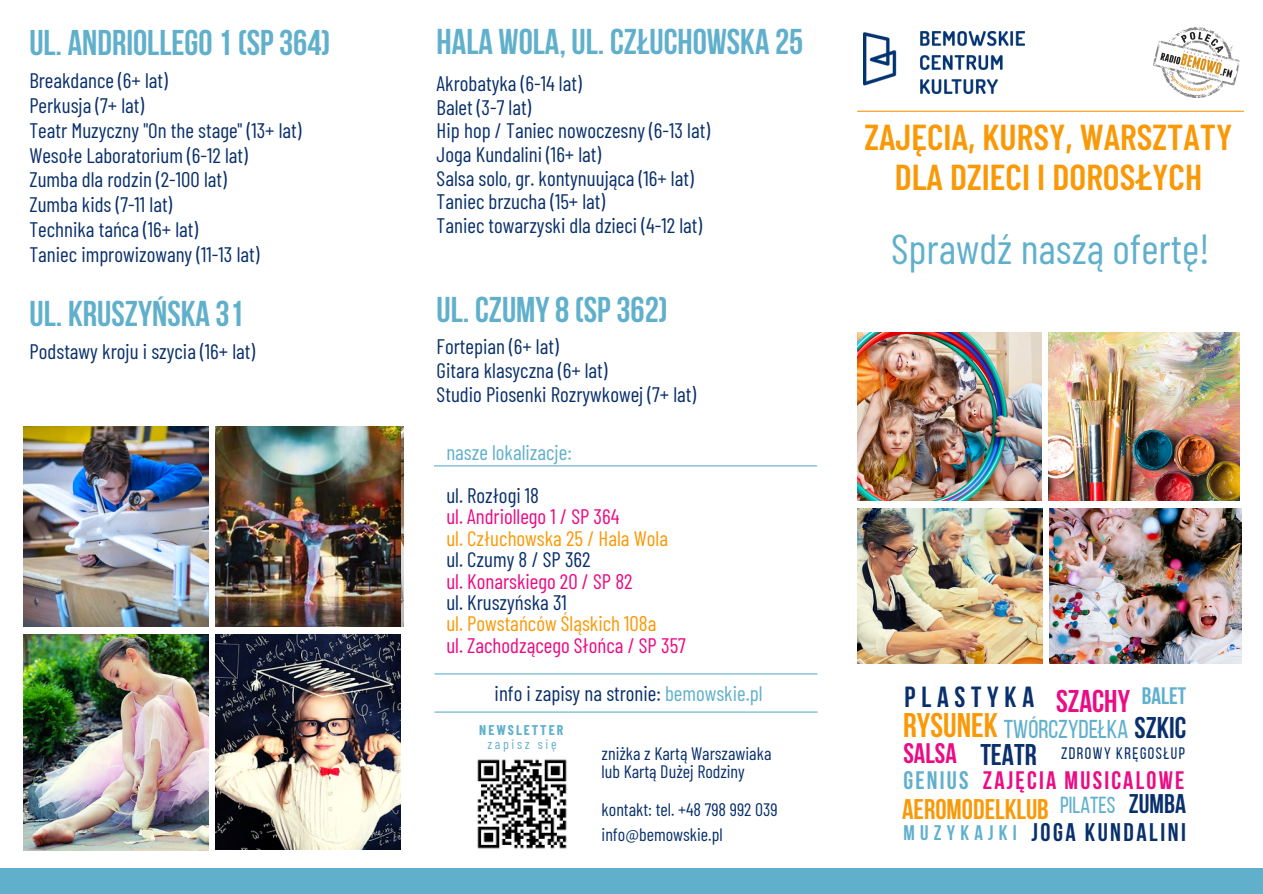
<style>
.page{position:relative;width:1263px;height:894px;background:#fff}
.page>*{position:absolute;margin:0;border:0;box-sizing:border-box;transform-origin:0 0}
.t1{font:42px "Barlow Condensed";color:#60b0cc}
.t2{font:600 36px/39.3px "Barlow Condensed";color:#fa9907;text-align:center}
.t3{font:700 35.7px "Bebas Neue";color:#60b0cc}
.t4{font:700 34.05px "Bebas Neue";color:#fa9907}
.t5{font:700 31.35px "Bebas Neue";color:#eb0b84}
.t6{font:700 29.85px "Bebas Neue";color:#09306c}
.t7{font:700 28.95px "Bebas Neue";letter-spacing:.2em;color:#09306c}
.t8{font:700 28.35px "Bebas Neue";color:#fa9907}
.t9{font:700 28.2px "Bebas Neue";color:#eb0b84}
.t10{font:700 26.85px "Bebas Neue";color:#09306c}
.t11{font:25.8px "Bebas Neue";color:#60b0cc}
.t12{font:700 25.35px "Bebas Neue";letter-spacing:.1em;color:#09306c}
.t13{font:700 25.2px "Bebas Neue";letter-spacing:.09em;color:#eb0b84}
.t14{font:700 23.7px "Bebas Neue";color:#60b0cc}
.t15{font:23.1px "Bebas Neue";color:#60b0cc}
.t16{font:21px "Barlow Condensed";color:#09306c}
.t17{font:21px "Barlow Condensed";color:#eb0b84}
.t18{font:21px "Barlow Condensed";color:#fa9907}
.t19{font:21px "Barlow Condensed";color:#60b0cc}
.t20{font:700 21px "Bebas Neue";letter-spacing:.25em;color:#60b0cc}
.t21{font:18px "Barlow Condensed";color:#09306c}
.t22{font:16.65px "Bebas Neue";letter-spacing:.09em;color:#09306c}
.t23{font:700 13.8px "Barlow Condensed";letter-spacing:.145em;color:#60b0cc}
.t24{font:13.5px "Barlow Condensed";letter-spacing:.2em;color:#60b0cc}
.s1{color:#60b0cc}
</style>
<div class="page">
<div style="left:0;top:868px;width:1263px;height:25px;background:#60b0cc"></div>
<img style="left:477px;top:759px;width:90px;height:90px">
<img style="left:24px;top:634px;width:184px;height:215px">
<img style="left:216px;top:634px;width:184px;height:215px">
<img style="left:24px;top:426px;width:184px;height:200px">
<hr style="left:434px;top:465px;width:383px;height:1px;background:#60b0cc">
<hr style="left:434px;top:673px;width:384px;height:1px;background:#60b0cc">
<hr style="left:434px;top:711px;width:384px;height:1px;background:#60b0cc">
<img style="left:863px;top:31px;width:161px;height:62px">
<img style="left:1154px;top:27px;width:85px;height:70px">
<hr style="left:857px;top:111px;width:387px;height:1px;background:#fa9907">
<img style="left:1050px;top:508px;width:191px;height:155px">
<img style="left:1048px;top:332px;width:191px;height:168px">
<img style="left:858px;top:508px;width:184px;height:155px">
<img style="left:858px;top:332px;width:183px;height:168px">
<img style="left:216px;top:426px;width:184px;height:200px">
<p class="t3" style="left:29px;top:28px;width:303px">UL. ANDRIOLLEGO1(SP364)</p>
<p class="t3" style="left:437px;top:27px;width:368px">HALA WOLA, UL. CZŁUCHOWSKA 25</p>
<p class="t16" style="left:29px;top:67px;width:140px">Breakdance (6+ lat)</p>
<p class="t16" style="left:29px;top:92px;width:116px">Perkusja (7+ lat)</p>
<p class="t16" style="left:29px;top:117px;width:274px">Teatr Muzyczny "On the stage" (13+ lat)</p>
<p class="t16" style="left:29px;top:141px;width:220px">Wesołe Laboratorium (6-12 lat)</p>
<p class="t16" style="left:29px;top:166px;width:199px">Zumba dla rodzin (2-100 lat)</p>
<p class="t16" style="left:29px;top:191px;width:144px">Zumba kids (7-11 lat)</p>
<p class="t16" style="left:29px;top:216px;width:170px">Technika tańca (16+ lat)</p>
<p class="t16" style="left:29px;top:240px;width:232px">Taniec improwizowany (11-13 lat)</p>
<p class="t16" style="left:437px;top:70px;width:147px">Akrobatyka (6-14 lat)</p>
<p class="t16" style="left:437px;top:94px;width:96px">Balet (3-7 lat)</p>
<p class="t16" style="left:437px;top:117px;width:275px">Hip hop / Taniec nowoczesny (6-13 lat)</p>
<p class="t16" style="left:437px;top:141px;width:166px">Joga Kundalini (16+ lat)</p>
<p class="t16" style="left:437px;top:164px;width:258px">Salsa solo, gr. kontynuująca (16+ lat)</p>
<p class="t16" style="left:437px;top:188px;width:170px">Taniec brzucha (15+ lat)</p>
<p class="t16" style="left:437px;top:212px;width:267px">Taniec towarzyski dla dzieci (4-12 lat)</p>
<p class="t2" style="left:864px;top:116px;width:369px">ZAJĘCIA, KURSY, WARSZTATY<br>DLA DZIECI I DOROSŁYCH</p>
<p class="t1" style="left:891px;top:221px;width:320px">Sprawdź naszą ofertę!</p>
<h3 class="t3" style="left:30px;top:299px;width:216px">UL. KRUSZYŃSKA 31</h3>
<h6 class="t3" style="left:437px;top:294px;width:233px">UL. CZUMY8(SP362)</h6>
<h2 class="t16" style="left:30px;top:337px;width:227px">Podstawy kroju i szycia (16+ lat)</h2>
<p class="t16" style="left:437px;top:333px;width:124px">Fortepian (6+ lat)</p>
<h3 class="t16" style="left:437px;top:357px;width:172px">Gitara klasyczna (6+ lat)</h3>
<h3 class="t16" style="left:437px;top:380px;width:261px">Studio Piosenki Rozrywkowej (7+ lat)</h3>
<h5 class="t19" style="left:446px;top:439px;width:127px">nasze lokalizacje:</h5>
<h4 class="t16" style="left:446px;top:482px;width:94px">ul. Rozłogi 18</h4>
<h3 class="t17" style="left:446px;top:503px;width:175px">ul. Andriollego 1 / SP 364</h3>
<p class="t18" style="left:446px;top:524px;width:223px">ul. Człuchowska 25 / Hala Wola</p>
<h6 class="t16" style="left:446px;top:546px;width:146px">ul. Czumy 8 / SP 362</h6>
<h4 class="t17" style="left:446px;top:567px;width:188px">ul. Konarskiego 20 / SP 82</h4>
<p class="t16" style="left:446px;top:588px;width:122px">ul. Kruszyńska 31</p>
<h3 class="t18" style="left:446px;top:610px;width:212px">ul. Powstańców Śląskich 108a</h3>
<h4 class="t17" style="left:446px;top:631px;width:241px">ul. Zachodzącego Słońca / SP 357</h4>
<p class="t16" style="left:495px;top:679px;width:269px">info i zapisy na stronie: <span class="s1">bemowskie.pl</span></p>
<p class="t23" style="left:479px;top:720px;width:85px">NEWSLETTER</p>
<p class="t24" style="left:487px;top:735px;width:71px">zapisz się</p>
<p class="t21" style="left:602px;top:741px;width:171px">zniżka z Kartą Warszawiaka</p>
<p class="t21" style="left:602px;top:759px;width:145px">lub Kartą Dużej Rodziny</p>
<p class="t21" style="left:602px;top:797px;width:178px">kontakt: tel. +48 798 992 039</p>
<p class="t21" style="left:602px;top:822px;width:123px">info@bemowskie.pl</p>
<p class="t7" style="left:904px;top:685px;width:131px">PLASTYKA</p>
<p class="t9" style="left:903px;top:741px;width:55px">SALSA</p>
<p class="t14" style="left:1142px;top:686px;width:46px">BALET</p>
<h1 class="t5" style="left:1056px;top:688px;width:75px">SZACHY</h1>
<h2 class="t4" style="left:903px;top:711px;width:96px">RYSUNEK</h2>
<p class="t11" style="left:1004px;top:718px;width:126px">TWÓRCZYDEŁKA</p>
<p class="t13" style="left:903px;top:770px;width:282px"><span class="s1">GENIUS</span> ZAJĘCIA MUSICALOWE</p>
<p class="t6" style="left:1134px;top:715px;width:53px">SZKIC</p>
<p class="t6" style="left:980px;top:742px;width:58px">TEATR</p>
<p class="t22" style="left:1061px;top:746px;width:125px">ZDROWY KRĘGOSŁUP</p>
<h2 class="t10" style="left:1129px;top:792px;width:59px">ZUMBA</h2>
<p class="t12" style="left:1031px;top:821px;width:156px">JOGA KUNDALINI</p>
<h2 class="t15" style="left:1060px;top:795px;width:57px">PILATES</h2>
<p class="t8" style="left:902px;top:797px;width:148px">AEROMODELKLUB</p>
<p class="t20" style="left:903px;top:823px;width:115px">MUZYKAJKI</p>
</div>
